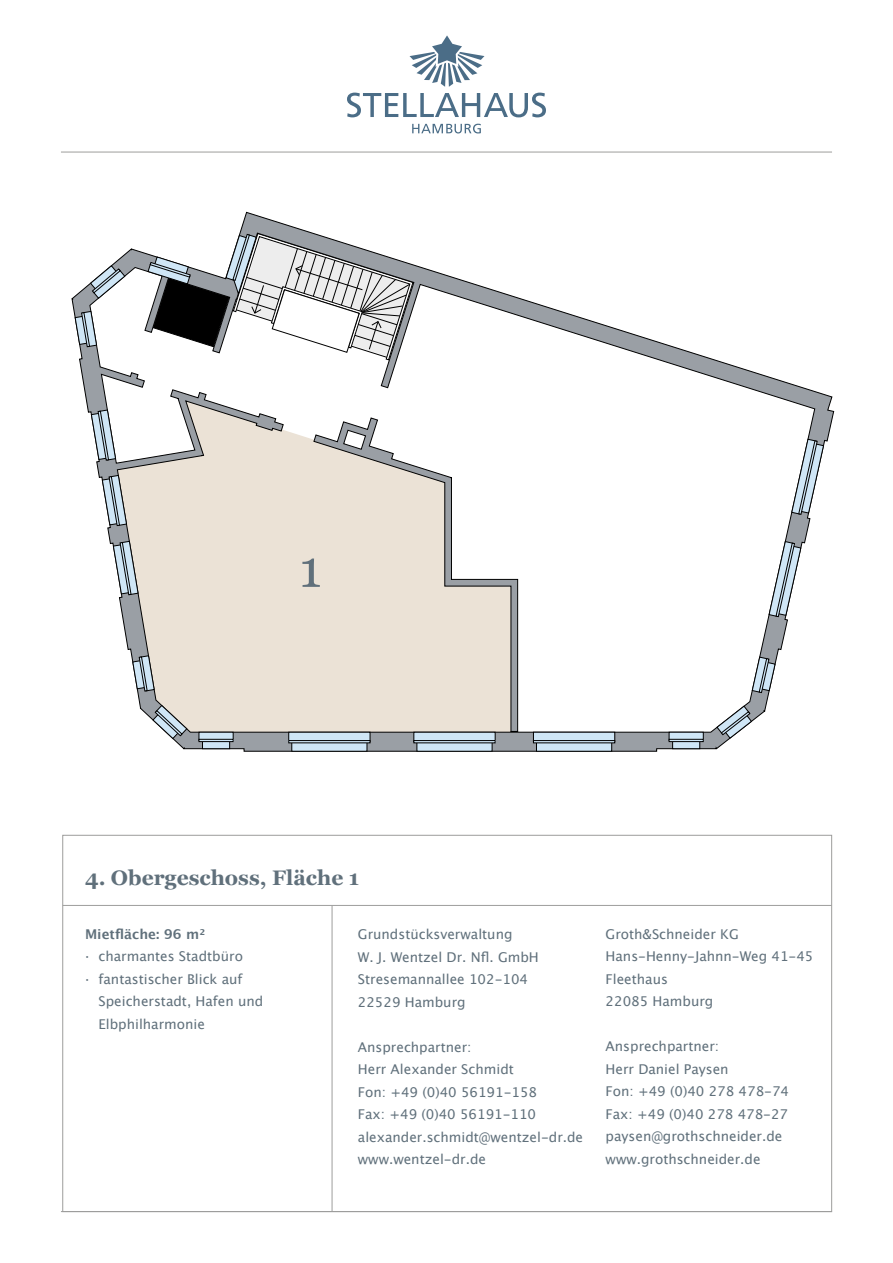
<style>
.page{position:relative;width:893px;height:1263px;background:#fff}
.page>*{position:absolute;margin:0;border:0;box-sizing:border-box;transform-origin:0 0}
.t1{font:52.5px "Georgia";color:#60707b}
.t2{font:700 21px "Georgia";color:#60707b}
.t3{font:13.5px/22.5px "Lucida Grande";color:#60707b}
.t4{font:700 13.5px "Lucida Grande";color:#60707b}
</style>
<div class="page">
<svg style="left:71px;top:211px;width:763px;height:541px"></svg>
<svg style="left:198px;top:731px;width:36px;height:18px"></svg>
<div style="left:199px;top:739px;width:35px;height:3px;border:1px solid #000"></div>
<svg style="left:152px;top:704px;width:36px;height:35px"></svg>
<svg style="left:716px;top:705px;width:36px;height:34px"></svg>
<svg style="left:668px;top:731px;width:36px;height:18px"></svg>
<div style="left:669px;top:739px;width:35px;height:3px;border:1px solid #000"></div>
<svg style="left:751px;top:656px;width:25px;height:37px"></svg>
<svg style="left:132px;top:655px;width:23px;height:37px"></svg>
<svg style="left:768px;top:541px;width:34px;height:76px"></svg>
<svg style="left:791px;top:438px;width:33px;height:77px"></svg>
<svg style="left:91px;top:409px;width:25px;height:52px"></svg>
<svg style="left:101px;top:475px;width:26px;height:51px"></svg>
<svg style="left:113px;top:540px;width:26px;height:56px"></svg>
<svg style="left:288px;top:731px;width:83px;height:21px"></svg>
<div style="left:288px;top:740px;width:82px;height:3px;border:1px solid #000"></div>
<svg style="left:413px;top:731px;width:83px;height:21px"></svg>
<div style="left:413px;top:740px;width:83px;height:3px;border:1px solid #000"></div>
<svg style="left:533px;top:731px;width:82px;height:21px"></svg>
<div style="left:533px;top:740px;width:82px;height:3px;border:1px solid #000"></div>
<svg style="left:74px;top:311px;width:23px;height:37px"></svg>
<svg style="left:90px;top:265px;width:36px;height:34px"></svg>
<svg style="left:147px;top:233px;width:267px;height:128px"></svg>
<hr style="left:61px;top:152px;width:771px;height:1px;background:#9d9d9c">
<hr style="left:61px;top:1211px;width:771px;height:1px;background:#9d9d9c">
<hr style="left:63px;top:905px;width:769px;height:1px;background:#9d9d9c">
<svg style="left:409px;top:35px;width:75px;height:52px"></svg>
<svg style="left:347px;top:93px;width:199px;height:24px"></svg>
<svg style="left:412px;top:124px;width:69px;height:9px"></svg>
<hr style="left:332px;top:906px;width:1px;height:306px;background:#9d9d9c">
<h1 class="t1" style="left:299px;top:539px;width:24px">1</h1>
<h2 class="t2" style="left:85px;top:866px;width:275px">4. Obergeschoss, Fläche 1</h2>
<p class="t4" style="left:85px;top:926px;width:122px">Mietfläche: 96 m²</p>
<p class="t3" style="left:85px;top:945px;width:159px">· charmantes Stadtbüro</p>
<p class="t3" style="left:85px;top:968px;width:159px">· fantastischer Blick auf</p>
<p class="t3" style="left:99px;top:990px;width:166px">Speicherstadt, Hafen und</p>
<p class="t3" style="left:99px;top:1013px;width:108px">Elbphilharmonie</p>
<p class="t3" style="left:358px;top:923px;width:182px">Grundstücksverwaltung<br>W. J. Wentzel Dr. Nfl. GmbH<br>Stresemannallee 102-104<br>22529 Hamburg</p>
<p class="t3" style="left:358px;top:1035px;width:227px">Ansprechpartner:<br>Herr Alexander Schmidt<br>Fon: +49 (0)40 56191-158<br>Fax: +49 (0)40 56191-110 alexander.schmidt@wentzel-dr.de www.wentzel-dr.de</p>
<p class="t3" style="left:606px;top:923px;width:209px">Groth&amp;Schneider KG<br>Hans-Henny-Jahnn-Weg 41-45<br>Fleethaus<br>22085 Hamburg</p>
<p class="t3" style="left:606px;top:1035px;width:185px">Ansprechpartner:<br>Herr Daniel Paysen<br>Fon: +49 (0)40 278 478-74<br>Fax: +49 (0)40 278 478-27 paysen@grothschneider.de www.grothschneider.de</p>
</div>
